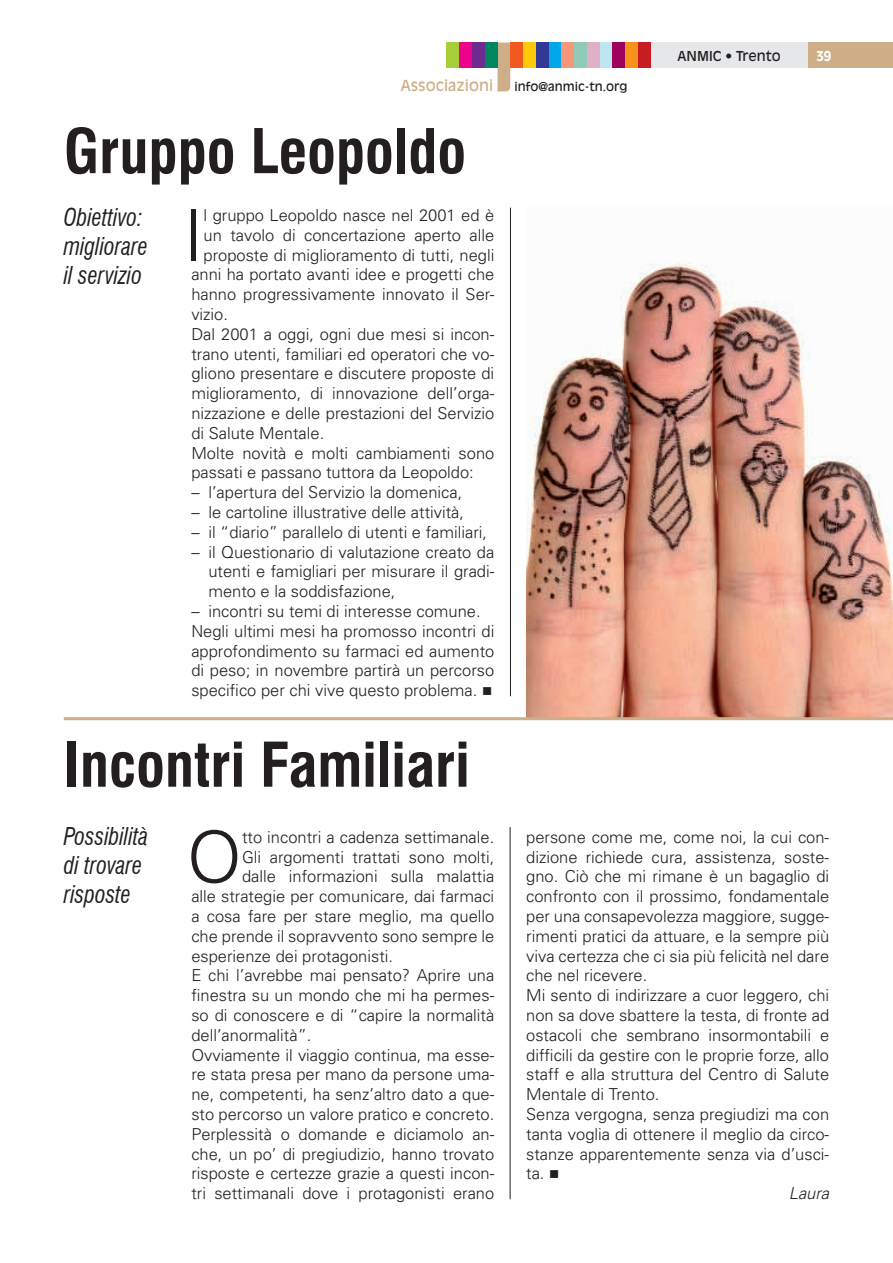
<style>
.page{position:relative;width:893px;height:1263px;background:#fff}
.page>*{position:absolute;margin:0;border:0;box-sizing:border-box;transform-origin:0 0}
.t1{font:300 71.4px "Univers";color:#231f20}
.t2{font:700 condensed 60px "Swiss 721 BT";color:#231f20}
.t3{font:italic condensed 24px/28.8px "Swiss 721 BT";color:#231f20;scale:.91 1}
.t4{font:300 16.5px/19.8px "Univers";color:#231f20;text-align:justify}
.t5{font:italic 300 16.5px "Univers";color:#231f20}
.t6{font:15px "Antique Olive";color:#ceae87}
.t7{font:13.5px "Antique Olive";color:#231f20}
.t8{font:700 13.5px "Antique Olive";color:#fff}
.t9{font:12px "Antique Olive";color:#231f20}
</style>
<div class="page">
<div style="left:808px;top:43px;width:85px;height:25px;background:#ceae87"></div>
<div style="left:651px;top:43px;width:157px;height:25px;background:#e6e7e9"></div>
<svg style="left:497px;top:43px;width:13px;height:48px"></svg>
<div style="left:638px;top:43px;width:13px;height:25px;background:#c61c22"></div>
<div style="left:561px;top:43px;width:13px;height:25px;background:#f6977a"></div>
<div style="left:485px;top:43px;width:12px;height:25px;background:#008561"></div>
<div style="left:472px;top:43px;width:13px;height:25px;background:#6e2c91"></div>
<div style="left:459px;top:43px;width:13px;height:25px;background:#ed028c"></div>
<div style="left:446px;top:43px;width:13px;height:25px;background:#a6ce39"></div>
<div style="left:600px;top:43px;width:12px;height:25px;background:#bde5f2"></div>
<div style="left:612px;top:43px;width:13px;height:25px;background:#9e015e"></div>
<div style="left:587px;top:43px;width:13px;height:25px;background:#e0b0c6"></div>
<div style="left:574px;top:43px;width:13px;height:25px;background:#91cab7"></div>
<div style="left:625px;top:43px;width:13px;height:25px;background:#f7931d"></div>
<div style="left:549px;top:43px;width:12px;height:25px;background:#00a7e9"></div>
<div style="left:523px;top:43px;width:13px;height:25px;background:#feca0a"></div>
<div style="left:536px;top:43px;width:13px;height:25px;background:#333795"></div>
<div style="left:510px;top:43px;width:13px;height:25px;background:#f15921"></div>
<hr style="left:510px;top:208px;width:1px;height:488px;background:#231f20">
<img style="left:526px;top:263px;width:367px;height:454px">
<hr style="left:510px;top:827px;width:1px;height:372px;background:#231f20">
<hr style="left:64px;top:717px;width:829px;height:3px;background:#ceae87">
<p class="t6" style="left:401px;top:77px;width:94px">Associazioni</p>
<p class="t9" style="left:514px;top:80px;width:114px">info@anmic-tn.org</p>
<h2 class="t2" style="left:64px;top:115px;width:404px">Gruppo Leopoldo</h2>
<h3 class="t3" style="left:64px;top:203px;width:94px">Obiettivo: migliorare il servizio</h3>
<h1 class="t1" style="left:184px;top:192px;width:21px">I</h1>
<p class="t4" style="left:204px;top:205px;width:292px">l gruppo Leopoldo nasce nel 2001 ed è</p>
<p class="t4" style="left:204px;top:225px;width:292px">un tavolo di concertazione aperto alle</p>
<p class="t4" style="left:204px;top:244px;width:292px">proposte di miglioramento di tutti, negli</p>
<p class="t4" style="left:191px;top:264px;width:304px">anni ha portato avanti idee e progetti che</p>
<p class="t4" style="left:191px;top:284px;width:304px">hanno progressivamente innovato il Ser-</p>
<p class="t4" style="left:191px;top:304px;width:38px">vizio.</p>
<p class="t4" style="left:191px;top:324px;width:304px">Dal 2001 a oggi, ogni due mesi si incon-</p>
<p class="t4" style="left:191px;top:343px;width:304px">trano utenti, familiari ed operatori che vo-</p>
<p class="t4" style="left:191px;top:363px;width:304px">gliono presentare e discutere proposte di</p>
<p class="t4" style="left:191px;top:383px;width:304px">miglioramento, di innovazione dell’orga-</p>
<p class="t4" style="left:191px;top:403px;width:304px">nizzazione e delle prestazioni del Servizio</p>
<p class="t4" style="left:191px;top:423px;width:134px">di Salute Mentale.</p>
<p class="t4" style="left:191px;top:442px;width:304px">Molte novità e molti cambiamenti sono</p>
<p class="t4" style="left:191px;top:462px;width:284px">passati e passano tuttora da Leopoldo:</p>
<p class="t4" style="left:191px;top:482px;width:272px">– l’apertura del Servizio la domenica,</p>
<p class="t4" style="left:191px;top:502px;width:274px">– le cartoline illustrative delle attività,</p>
<p class="t4" style="left:191px;top:522px;width:297px">– il “diario” parallelo di utenti e familiari,</p>
<p class="t4" style="left:208px;top:541px;width:287px;text-indent:-17px">– il Questionario di valutazione creato da utenti e famigliari per misurare il gradi&shy;mento e la soddisfazione,</p>
<p class="t4" style="left:191px;top:601px;width:304px;text-align:left">– incontri su temi di interesse comune.<br>Negli ultimi mesi ha promosso incontri di approfondimento su farmaci ed aumento di peso; in novembre partirà un percorso specifico per chi vive questo problema. ■</p>
<h2 class="t2" style="left:64px;top:729px;width:407px">Incontri Familiari</h2>
<p class="t7" style="left:678px;top:48px;width:105px">ANMIC • Trento</p>
<p class="t8" style="left:816px;top:48px;width:17px">39</p>
<h3 class="t3" style="left:64px;top:822px;width:94px">Possibilità di trovare risposte</h3>
<h1 class="t1" style="left:187px;top:814px;width:57px">O</h1>
<p class="t4" style="left:242px;top:826px;width:254px">tto incontri a cadenza settimanale.</p>
<p class="t4" style="left:242px;top:846px;width:254px">Gli argomenti trattati sono molti,</p>
<p class="t4" style="left:242px;top:866px;width:254px">dalle informazioni sulla malattia</p>
<p class="t4" style="left:191px;top:886px;width:304px">alle strategie per comunicare, dai farmaci</p>
<p class="t4" style="left:191px;top:906px;width:304px">a cosa fare per stare meglio, ma quello</p>
<p class="t4" style="left:191px;top:925px;width:304px">che prende il sopravvento sono sempre le</p>
<p class="t4" style="left:191px;top:945px;width:203px">esperienze dei protagonisti.</p>
<p class="t4" style="left:191px;top:965px;width:304px">E chi l’avrebbe mai pensato? Aprire una</p>
<p class="t4" style="left:191px;top:985px;width:304px">finestra su un mondo che mi ha permes-</p>
<p class="t4" style="left:191px;top:1005px;width:304px">so di conoscere e di “capire la normalità</p>
<p class="t4" style="left:191px;top:1024px;width:122px">dell’anormalità”.</p>
<p class="t4" style="left:191px;top:1044px;width:304px">Ovviamente il viaggio continua, ma esse-</p>
<p class="t4" style="left:191px;top:1064px;width:304px">re stata presa per mano da persone uma-</p>
<p class="t4" style="left:191px;top:1084px;width:304px">ne, competenti, ha senz’altro dato a que-</p>
<p class="t4" style="left:191px;top:1104px;width:304px">sto percorso un valore pratico e concreto.</p>
<p class="t4" style="left:191px;top:1123px;width:304px">Perplessità o domande e diciamolo an-</p>
<p class="t4" style="left:191px;top:1143px;width:304px">che, un po’ di pregiudizio, hanno trovato</p>
<p class="t4" style="left:191px;top:1163px;width:304px">risposte e certezze grazie a questi incon-</p>
<p class="t4" style="left:191px;top:1183px;width:304px">tri settimanali dove i protagonisti erano</p>
<p class="t4" style="left:526px;top:826px;width:304px">persone come me, come noi, la cui con-</p>
<p class="t4" style="left:526px;top:846px;width:304px">dizione richiede cura, assistenza, soste-</p>
<p class="t4" style="left:526px;top:866px;width:304px">gno. Ciò che mi rimane è un bagaglio di</p>
<p class="t4" style="left:526px;top:886px;width:304px">confronto con il prossimo, fondamentale</p>
<p class="t4" style="left:526px;top:906px;width:304px">per una consapevolezza maggiore, sugge-</p>
<p class="t4" style="left:526px;top:925px;width:304px">rimenti pratici da attuare, e la sempre più</p>
<p class="t4" style="left:526px;top:945px;width:304px">viva certezza che ci sia più felicità nel dare</p>
<p class="t4" style="left:526px;top:965px;width:123px">che nel ricevere.</p>
<p class="t4" style="left:526px;top:985px;width:304px">Mi sento di indirizzare a cuor leggero, chi</p>
<p class="t4" style="left:526px;top:1005px;width:304px">non sa dove sbattere la testa, di fronte ad</p>
<p class="t4" style="left:526px;top:1024px;width:304px">ostacoli che sembrano insormontabili e</p>
<p class="t4" style="left:526px;top:1044px;width:304px">difficili da gestire con le proprie forze, allo</p>
<p class="t4" style="left:526px;top:1064px;width:304px">staff e alla struttura del Centro di Salute</p>
<p class="t4" style="left:526px;top:1084px;width:135px">Mentale di Trento.</p>
<p class="t4" style="left:526px;top:1104px;width:304px">Senza vergogna, senza pregiudizi ma con</p>
<p class="t4" style="left:526px;top:1123px;width:304px">tanta voglia di ottenere il meglio da circo-</p>
<p class="t4" style="left:526px;top:1143px;width:304px">stanze apparentemente senza via d’usci-</p>
<p class="t4" style="left:526px;top:1163px;width:35px">ta. ■</p>
<p class="t5" style="left:789px;top:1183px;width:42px">Laura</p>
</div>
